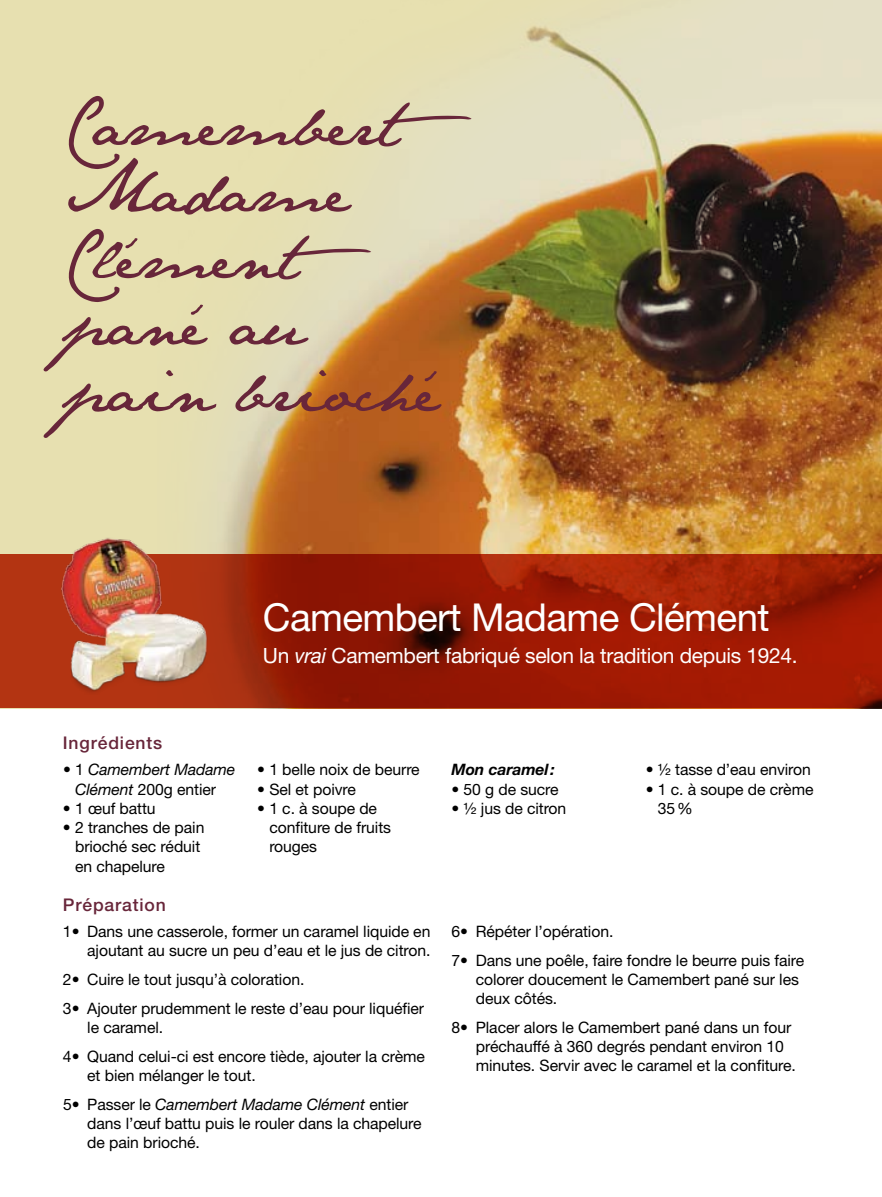
<style>
.page{position:relative;width:882px;height:1197px;background:#fff}
.page>*{position:absolute;margin:0;border:0;box-sizing:border-box;transform-origin:0 0}
.t1{font:italic 61.25px/66.5px "Jane Austen";letter-spacing:.01em;color:#68263a}
.t2{font:38.5px "Helvetica Neue";letter-spacing:-.015em;color:#fff}
.t3{font:21px "Helvetica Neue";letter-spacing:-.015em;color:#fff}
.t4{font:500 17.5px "Helvetica Neue";letter-spacing:.05em;color:#68263a}
.t5{font:15.75px/19.2px "Helvetica Neue";letter-spacing:-.005em;color:#000}
.t6{font:italic 15.75px/19.2px "Helvetica Neue";letter-spacing:-.005em;color:#000;text-align:center}
.t7{font:italic 700 15.75px "Helvetica Neue";letter-spacing:-.005em;color:#000}
.s1{font-style:italic}
.s2{font-style:normal}
</style>
<div class="page">
<div style="left:0;top:0;width:882px;height:709px;background:#e7e0b0"></div>
<img style="left:222px;top:0;width:660px;height:709px">
<svg style="left:0;top:554px;width:882px;height:154px;background:#9b1d05"></svg>
<img style="left:54px;top:538px;width:157px;height:157px">
<h1 class="t1" style="left:63px;top:91px;width:426px">Camembert<br>Madame<br>Clément pané au pain brioché</h1>
<h2 class="t2" style="left:263px;top:594px;width:508px">Camembert Madame Clément</h2>
<h3 class="t3" style="left:263px;top:643px;width:536px">Un <span class="s1">vrai</span> Camembert fabriqué selon la tradition depuis 1924.</h3>
<p class="t4" style="left:63px;top:732px;width:101px">Ingrédients</p>
<p class="t6" style="left:63px;top:760px;width:174px"><span class="s2">• 1</span> Camembert Madame<br>Clément <span class="s2">200g entier</span></p>
<p class="t5" style="left:63px;top:798px;width:94px">• 1 œuf battu</p>
<p class="t5" style="left:75px;top:818px;width:131px;text-indent:-12px">• 2 tranches de pain brioché sec réduit en chapelure</p>
<p class="t4" style="left:63px;top:894px;width:105px">Préparation</p>
<p class="t5" style="left:257px;top:760px;width:164px">• 1 belle noix de beurre</p>
<p class="t5" style="left:257px;top:779px;width:100px">• Sel et poivre</p>
<p class="t5" style="left:269px;top:798px;width:123px;text-indent:-12px">• 1 c. à soupe de confiture de fruits rouges</p>
<p class="t7" style="left:451px;top:760px;width:105px">Mon caramel:</p>
<p class="t5" style="left:451px;top:779px;width:109px">• 50 g de sucre</p>
<p class="t5" style="left:451px;top:798px;width:116px">• ½ jus de citron</p>
<p class="t5" style="left:646px;top:760px;width:167px">• ½ tasse d’eau environ</p>
<p class="t5" style="left:658px;top:779px;width:157px;text-indent:-12px">• 1 c. à soupe de crème<br>35%</p>
<p class="t5" style="left:63px;top:922px;width:369px;text-align:right">1• Dans une casserole, former un caramel liquide en ajoutant au sucre un peu d’eau et le jus de citron.</p>
<p class="t5" style="left:63px;top:965px;width:363px;line-height:28.7px">2• Cuire le tout jusqu’à coloration.<br>3• Ajouter prudemment le reste d’eau pour liquéfier</p>
<p class="t5" style="left:63px;top:1013px;width:364px;line-height:28.7px;text-indent:24px">le caramel.<br>4• Quand celui-ci est encore tiède, ajouter la crème</p>
<p class="t5" style="left:63px;top:1061px;width:347px;line-height:28.7px;text-indent:24px">et bien mélanger le tout.<br>5• Passer le <span class="s1">Camembert Madame Clément</span> entier</p>
<p class="t5" style="left:87px;top:1113px;width:336px">dans l’œuf battu puis le rouler dans la chapelure de pain brioché.</p>
<p class="t5" style="left:452px;top:917px;width:354px;line-height:28.7px">6• Répéter l’opération.<br>7• Dans une poêle, faire fondre le beurre puis faire</p>
<p class="t5" style="left:476px;top:970px;width:325px">colorer doucement le Camembert pané sur les deux côtés.</p>
<p class="t5" style="left:476px;top:1018px;width:322px;text-indent:-24px">8• Placer alors le Camembert pané dans un four préchauffé à 360 degrés pendant environ 10 minutes. Servir avec le caramel et la confiture.</p>
</div>
